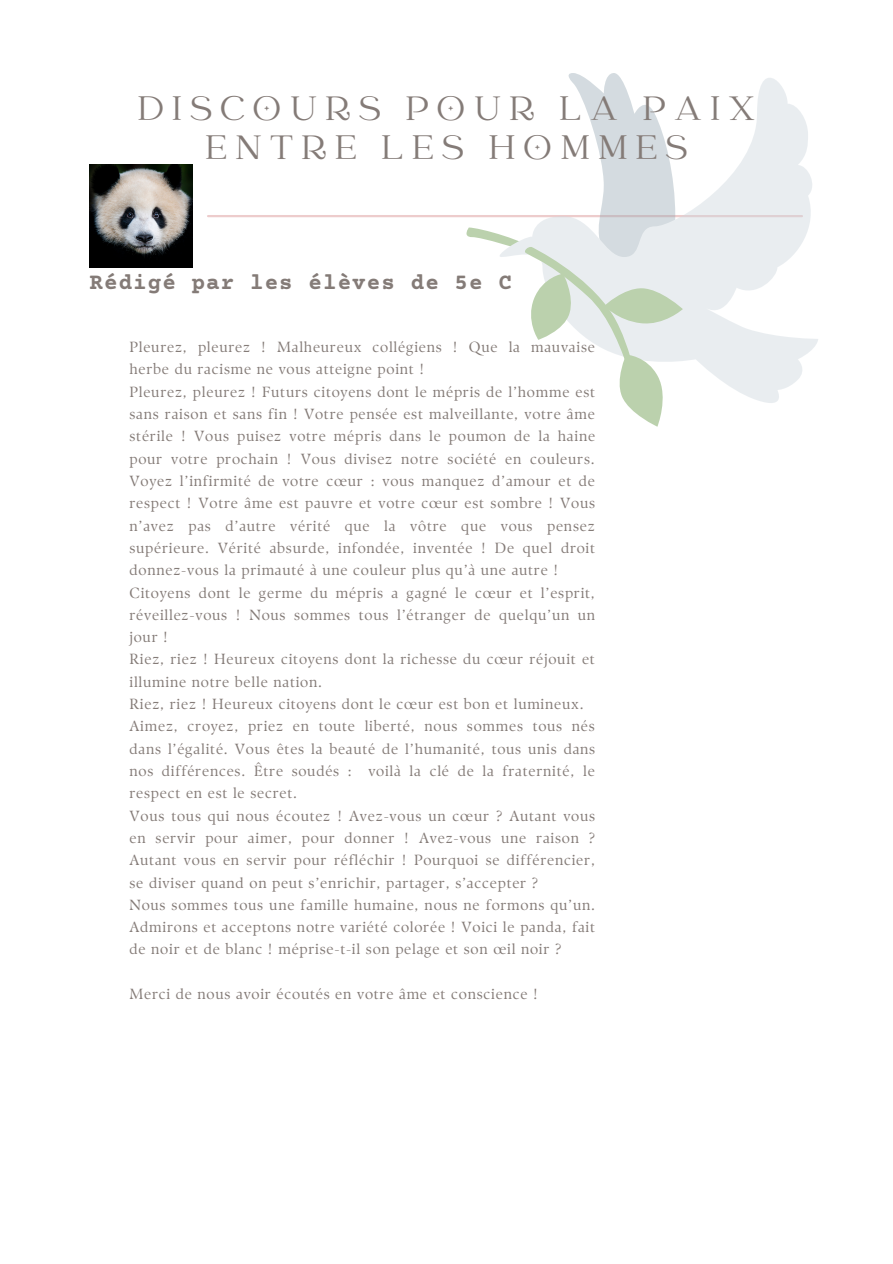
<style>
.page{position:relative;width:893px;height:1264px;background:#fff}
.page>*{position:absolute;margin:0;border:0;box-sizing:border-box;transform-origin:0 0}
.t1{font:37.5px/39.3px "Catchy Mager";letter-spacing:.225em;color:#847b77;text-align:center}
.t2{font:700 22.5px "Courier Prime";letter-spacing:.05em;color:#847b77}
.t3{font:14.7px/22.4px "TY Serif D";letter-spacing:.05em;color:#847b77}
</style>
<div class="page">
<hr style="left:208px;top:215px;width:593px;height:2px;background:#edcccc">
<svg style="left:682px;top:78px;width:136px;height:325px;fill:#e9edf0"></svg>
<svg style="left:462px;top:73px;width:220px;height:354px"></svg>
<img style="left:89px;top:164px;width:104px;height:104px">
<h1 class="t1" style="left:138px;top:91px;width:618px">DISCOURS POUR LA PAIX<br>ENTRE LES HOMMES</h1>
<h2 class="t2" style="left:89px;top:272px;width:424px">Rédigé par les élèves de 5e C</h2>
<p class="t3" style="left:129px;top:336px;width:467px">Pleurez, pleurez ! Malheureux collégiens ! Que la mauvaise herbe du racisme ne vous atteigne point !<br>Pleurez, pleurez ! Futurs citoyens dont le mépris de l’homme est sans raison et sans fin ! Votre pensée est malveillante, votre âme stérile ! Vous puisez votre mépris dans le poumon de la haine pour votre prochain ! Vous divisez notre société en couleurs.<br>Voyez l’infirmité de votre cœur : vous manquez d’amour et de respect ! Votre âme est pauvre et votre cœur est sombre ! Vous n’avez pas d’autre vérité que la vôtre que vous pensez supérieure. Vérité absurde, infondée, inventée ! De quel droit donnez-vous la primauté à une couleur plus qu’à une autre !<br>Citoyens dont le germe du mépris a gagné le cœur et l’esprit, réveillez-vous ! Nous sommes tous l’étranger de quelqu’un un jour !<br>Riez, riez ! Heureux citoyens dont la richesse du cœur réjouit et illumine notre belle nation.<br>Riez, riez ! Heureux citoyens dont le cœur est bon et lumineux.<br>Aimez, croyez, priez en toute liberté, nous sommes tous nés dans l’égalité. Vous êtes la beauté de l’humanité, tous unis dans nos différences. Être soudés : voilà la clé de la fraternité, le respect en est le secret.<br>Vous tous qui nous écoutez ! Avez-vous un cœur ? Autant vous en servir pour aimer, pour donner ! Avez-vous une raison ?<br>Autant vous en servir pour réfléchir ! Pourquoi se différencier, se diviser quand on peut s’enrichir, partager, s’accepter ?<br>Nous sommes tous une famille humaine, nous ne formons qu’un.<br>Admirons et acceptons notre variété colorée ! Voici le panda, fait de noir et de blanc ! méprise-t-il son pelage et son œil noir ?</p>
<p class="t3" style="left:129px;top:982px;width:410px">Merci de nous avoir écoutés en votre âme et conscience !</p>
</div>
